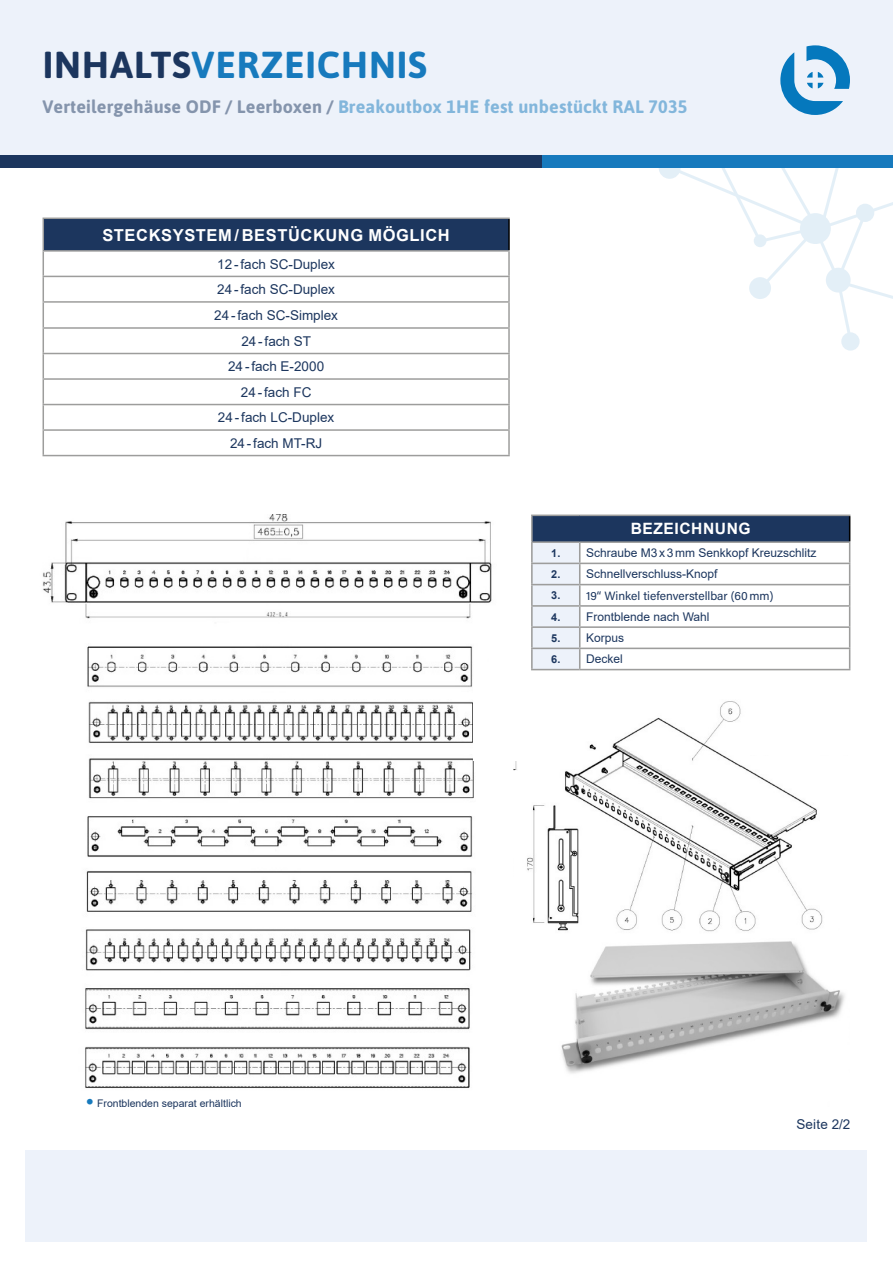
<style>
.page{position:relative;width:893px;height:1263px;background:#fff}
.page>*{position:absolute;margin:0;border:0;box-sizing:border-box;transform-origin:0 0}
.t1{font:700 37.5px "Asap";letter-spacing:.02em;color:#177abd}
.t2{font:700 37.5px "Asap";color:#177abd}
.t3{font:700 18px "Asap";letter-spacing:.01em;color:#177abd}
.t4{font:700 16.5px "Arial";letter-spacing:.035em;color:#fff}
.t5{font:700 15.6px "Arial";letter-spacing:.035em;color:#fff}
.t6{font:13.5px/25.7px "Arial";color:#1c365e;text-align:center}
.t7{font:12px "Arial";color:#1c365e}
.t8{font:12px "Acumin Pro";color:#1c365e}
.t9{font:10.5px "Arial";color:#1c365e}
.s1{color:#1c365e}
.s2{font-weight:700;font-size:10.95px}
.s3{font-family:"Arial";font-weight:700;font-size:10.95px}
.s4{font-family:"Asap";font-size:22.5px;color:#177abd}
</style>
<div class="page">
<div style="left:0;top:0;width:893px;height:165px;background:#edf2fa"></div>
<svg style="left:780px;top:45px;width:70px;height:70px"></svg>
<div style="left:0;top:155px;width:694px;height:13px;background:#1c365e"></div>
<div style="left:542px;top:155px;width:351px;height:13px;background:#177abd"></div>
<div style="left:843px;top:334px;width:15px;height:15px;background:#e3eff7;border-radius:50%"></div>
<div style="left:841px;top:332px;width:19px;height:19px;border:3px solid #177abd;border-radius:50%"></div>
<svg style="left:659px;top:168px;width:234px;height:176px"></svg>
<svg style="left:660px;top:158px;width:19px;height:20px"></svg>
<div style="left:659px;top:157px;width:22px;height:22px;border:2px solid #177abd;border-radius:50%"></div>
<div style="left:43px;top:218px;width:466px;height:33px;background:#1c365e"></div>
<svg style="left:44px;top:275px;width:464px;height:180px"></svg>
<hr style="left:508px;top:219px;width:2px;height:31px;background:#000">
<hr style="left:43px;top:218px;width:467px;height:1px;background:#9d9d9c">
<hr style="left:43px;top:219px;width:1px;height:31px;background:#9d9d9c">
<hr style="left:43px;top:250px;width:467px;height:2px;background:#9d9d9c">
<hr style="left:508px;top:252px;width:2px;height:24px;background:#9d9d9c">
<hr style="left:43px;top:276px;width:467px;height:1px;background:#9d9d9c">
<hr style="left:508px;top:277px;width:2px;height:24px;background:#9d9d9c">
<hr style="left:43px;top:301px;width:467px;height:2px;background:#9d9d9c">
<hr style="left:508px;top:303px;width:2px;height:24px;background:#9d9d9c">
<hr style="left:43px;top:327px;width:467px;height:2px;background:#9d9d9c">
<hr style="left:508px;top:329px;width:2px;height:24px;background:#9d9d9c">
<hr style="left:43px;top:353px;width:467px;height:1px;background:#9d9d9c">
<hr style="left:508px;top:354px;width:2px;height:24px;background:#9d9d9c">
<hr style="left:43px;top:378px;width:467px;height:2px;background:#9d9d9c">
<hr style="left:508px;top:380px;width:2px;height:24px;background:#9d9d9c">
<hr style="left:43px;top:404px;width:467px;height:1px;background:#9d9d9c">
<hr style="left:508px;top:405px;width:2px;height:24px;background:#9d9d9c">
<hr style="left:43px;top:429px;width:467px;height:2px;background:#9d9d9c">
<svg style="left:43px;top:252px;width:1px;height:203px"></svg>
<hr style="left:508px;top:431px;width:2px;height:24px;background:#9d9d9c">
<hr style="left:43px;top:455px;width:467px;height:1px;background:#9d9d9c">
<img style="left:42px;top:514px;width:450px;height:105px">
<img style="left:87px;top:646px;width:386px;height:42px">
<img style="left:87px;top:701px;width:387px;height:156px">
<img style="left:86px;top:871px;width:386px;height:41px">
<img style="left:85px;top:929px;width:387px;height:42px">
<img style="left:85px;top:988px;width:385px;height:42px">
<img style="left:85px;top:1046px;width:385px;height:42px">
<img style="left:513px;top:701px;width:332px;height:373px">
<div style="left:749px;top:674px;width:110px;height:81px;background:#fff"></div>
<hr style="left:531px;top:514px;width:49px;height:2px;background:#9d9d9c">
<hr style="left:580px;top:514px;width:270px;height:2px;background:#9d9d9c">
<svg style="left:531px;top:516px;width:319px;height:153px"></svg>
<hr style="left:531px;top:669px;width:49px;height:1px;background:#9d9d9c">
<hr style="left:580px;top:669px;width:270px;height:1px;background:#9d9d9c">
<div style="left:473px;top:680px;width:74px;height:81px;background:#fff"></div>
<div style="left:488px;top:771px;width:43px;height:82px;background:#fff"></div>
<div style="left:26px;top:1150px;width:841px;height:92px;background:#edf2fa"></div>
<h1 class="t1" style="left:43px;top:38px;width:386px"><span class="s1">INHALTS</span>VERZEICHNIS</h1>
<h1 class="t2" style="left:43px;top:38px;width:399px"><span class="s1">PRODUKT</span>DAT NBLATT</h1>
<h2 class="t3" style="left:142px;top:93px;width:442px"><span class="s1">äuse OFD / Leerboxen /</span> Breakoutbox 1HE fest RAL 7035</h2>
<h2 class="t3" style="left:43px;top:93px;width:646px"><span class="s1">Verteilergehäuse ODF / Leerboxen /</span> Breakoutbox 1HE fest unbestückt RAL 7035</h2>
<p class="t4" style="left:102px;top:223px;width:349px">STECKSYSTEM / BESTÜCKUNG MÖGLICH</p>
<p class="t6" style="left:214px;top:251px;width:125px">12 -fach SC-Duplex<br>24 -fach SC-Duplex<br>24 -fach SC-Simplex<br>24 -fach ST<br>24 -fach E-2000<br>24-fach FC<br>24 -fach LC-Duplex<br>24 -fach MT-RJ</p>
<p class="t5" style="left:631px;top:518px;width:121px">BEZEICHNUNG</p>
<p class="t7" style="left:551px;top:545px;width:267px"><span class="s2">1.</span> Schraube M3 x3 mm Senkkopf Kreuzschlitz</p>
<p class="t7" style="left:551px;top:566px;width:168px"><span class="s2">2.</span> Schnellverschluss-Knopf</p>
<p class="t8" style="left:551px;top:587px;width:224px"><span class="s3">3.</span> 19“ Winkel tiefenverstellbar (60mm)</p>
<p class="t7" style="left:551px;top:608px;width:160px"><span class="s2">4.</span> Frontblende nach Wahl</p>
<p class="t7" style="left:551px;top:630px;width:74px"><span class="s2">5.</span> Korpus</p>
<p class="t7" style="left:551px;top:651px;width:73px"><span class="s2">6.</span> Deckel</p>
<p class="t9" style="left:86px;top:1096px;width:157px"><span class="s4">•</span> Frontblenden separat erhältlich</p>
<p class="t6" style="left:796px;top:1111px;width:55px">Seite 2/2</p>
</div>
